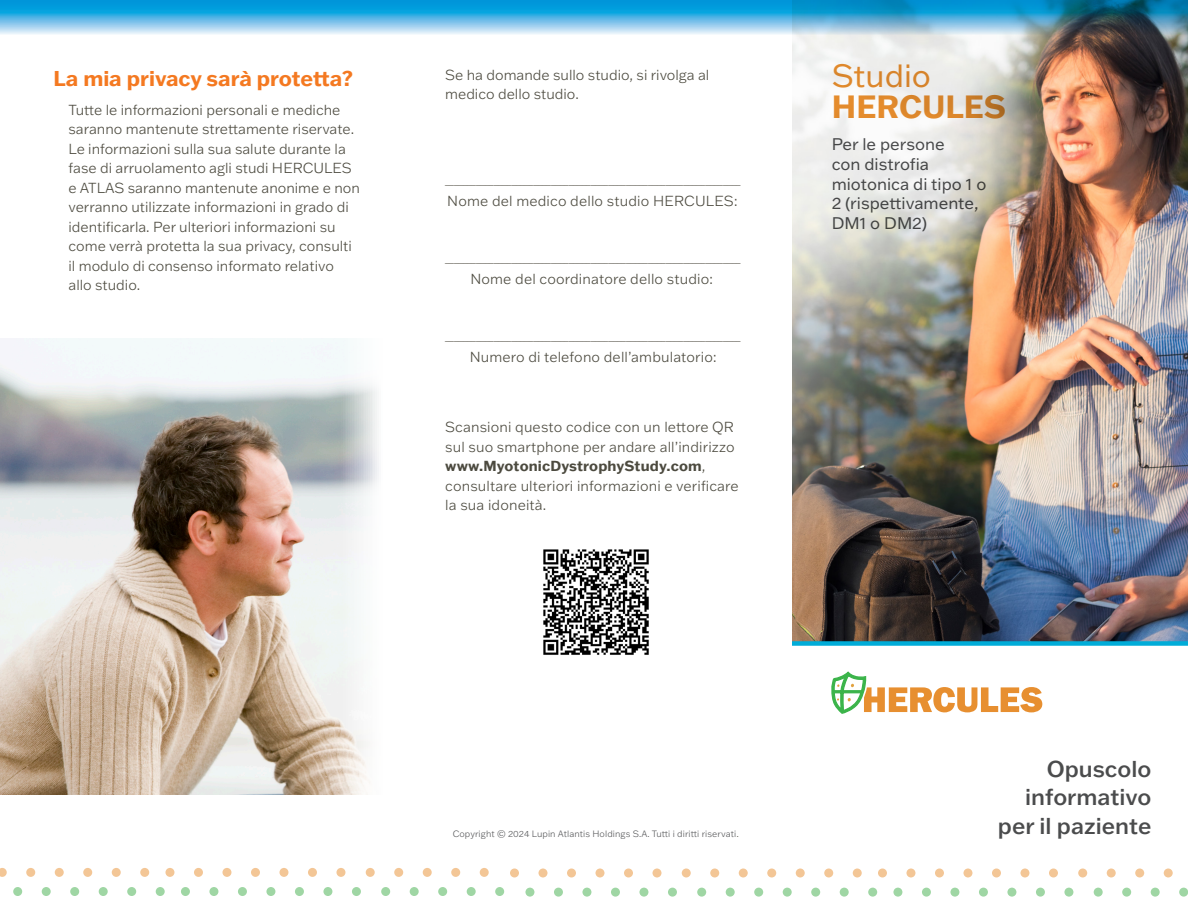
<style>
.page{position:relative;width:1188px;height:918px;background:#fff}
.page>*{position:absolute;margin:0;border:0;box-sizing:border-box;transform-origin:0 0}
.t1{font:700 31.5px "Franklin Gothic ATF";color:#e88e2e}
.t2{font:31.5px "Franklin Gothic ATF";color:#e88e2e}
.t3{font:500 22.5px/28.5px "Franklin Gothic ATF";color:#4b4c4d;text-align:right}
.t4{font:700 21px "Franklin Gothic ATF";color:#f47921}
.t5{font:16.5px/19.8px "Franklin Gothic ATF";color:#4b4c4d}
.t6{font:300 14.25px/19.5px "Franklin Gothic ATF";color:#4c4a3f}
.t7{font:300 10.5px "Franklin Gothic ATF";color:#4c4a3f}
.t8{font:300 9px "Franklin Gothic ATF";letter-spacing:.01em;color:#57585a}
.s1{font-weight:700}
.s2{font-family:"Arial";font-weight:400;color:#4c4a3f}
</style>
<div class="page">
<img style="left:543px;top:549px;width:106px;height:106px">
<img style="left:792px;top:38px;width:396px;height:603px">
<svg style="left:831px;top:671px;width:211px;height:43px"></svg>
<div style="left:792px;top:641px;width:396px;height:5px;background:#00acd8"></div>
<svg style="left:0;top:0;width:1188px;height:38px;background:#5db1d7"></svg>
<svg style="left:1164px;top:868px;width:9px;height:10px"></svg>
<svg style="left:1135px;top:868px;width:9px;height:10px"></svg>
<svg style="left:1107px;top:868px;width:9px;height:10px"></svg>
<svg style="left:1078px;top:868px;width:9px;height:10px"></svg>
<svg style="left:1049px;top:868px;width:9px;height:10px"></svg>
<svg style="left:1020px;top:868px;width:9px;height:10px"></svg>
<svg style="left:992px;top:868px;width:9px;height:10px"></svg>
<svg style="left:963px;top:868px;width:9px;height:10px"></svg>
<svg style="left:935px;top:868px;width:9px;height:10px"></svg>
<svg style="left:906px;top:868px;width:9px;height:10px"></svg>
<svg style="left:878px;top:868px;width:9px;height:10px"></svg>
<svg style="left:853px;top:868px;width:9px;height:10px"></svg>
<svg style="left:824px;top:868px;width:9px;height:10px"></svg>
<svg style="left:796px;top:868px;width:9px;height:10px"></svg>
<svg style="left:767px;top:868px;width:9px;height:10px"></svg>
<svg style="left:739px;top:868px;width:9px;height:10px"></svg>
<svg style="left:710px;top:868px;width:9px;height:10px"></svg>
<svg style="left:682px;top:868px;width:9px;height:10px"></svg>
<svg style="left:652px;top:868px;width:10px;height:10px"></svg>
<svg style="left:624px;top:868px;width:9px;height:10px"></svg>
<svg style="left:596px;top:868px;width:8px;height:10px"></svg>
<svg style="left:567px;top:868px;width:9px;height:10px"></svg>
<svg style="left:538px;top:868px;width:10px;height:10px"></svg>
<svg style="left:510px;top:868px;width:9px;height:10px"></svg>
<svg style="left:1179px;top:888px;width:9px;height:9px"></svg>
<svg style="left:1151px;top:888px;width:9px;height:9px"></svg>
<svg style="left:1122px;top:888px;width:9px;height:9px"></svg>
<svg style="left:1094px;top:888px;width:9px;height:9px"></svg>
<svg style="left:1064px;top:888px;width:9px;height:9px"></svg>
<div style="left:1036px;top:888px;width:9px;height:9px;background:#9fd6a4;border-radius:50%"></div>
<svg style="left:1007px;top:888px;width:9px;height:9px"></svg>
<div style="left:979px;top:888px;width:9px;height:9px;background:#9fd6a4;border-radius:50%"></div>
<svg style="left:950px;top:888px;width:9px;height:9px"></svg>
<div style="left:922px;top:888px;width:9px;height:9px;background:#9fd6a4;border-radius:50%"></div>
<svg style="left:893px;top:888px;width:9px;height:9px"></svg>
<svg style="left:868px;top:888px;width:9px;height:9px"></svg>
<svg style="left:840px;top:888px;width:9px;height:9px"></svg>
<svg style="left:811px;top:888px;width:9px;height:9px"></svg>
<svg style="left:783px;top:888px;width:9px;height:9px"></svg>
<svg style="left:754px;top:888px;width:9px;height:9px"></svg>
<svg style="left:726px;top:888px;width:9px;height:9px"></svg>
<svg style="left:697px;top:888px;width:9px;height:9px"></svg>
<div style="left:668px;top:888px;width:9px;height:9px;background:#9fd6a4;border-radius:50%"></div>
<svg style="left:639px;top:888px;width:9px;height:9px"></svg>
<div style="left:611px;top:888px;width:9px;height:9px;background:#9fd6a4;border-radius:50%"></div>
<svg style="left:582px;top:888px;width:9px;height:9px"></svg>
<div style="left:554px;top:888px;width:9px;height:9px;background:#9fd6a4;border-radius:50%"></div>
<svg style="left:525px;top:888px;width:9px;height:9px"></svg>
<svg style="left:480px;top:868px;width:9px;height:9px"></svg>
<svg style="left:451px;top:868px;width:9px;height:9px"></svg>
<svg style="left:423px;top:868px;width:9px;height:9px"></svg>
<svg style="left:394px;top:868px;width:9px;height:9px"></svg>
<svg style="left:366px;top:868px;width:9px;height:9px"></svg>
<div style="left:336px;top:868px;width:9px;height:9px;background:#f3c696;border-radius:50%"></div>
<svg style="left:308px;top:868px;width:9px;height:9px"></svg>
<div style="left:279px;top:868px;width:9px;height:9px;background:#f3c696;border-radius:50%"></div>
<svg style="left:251px;top:868px;width:9px;height:9px"></svg>
<div style="left:222px;top:868px;width:9px;height:9px;background:#f3c696;border-radius:50%"></div>
<svg style="left:194px;top:868px;width:9px;height:9px"></svg>
<div style="left:165px;top:868px;width:9px;height:9px;background:#f3c696;border-radius:50%"></div>
<svg style="left:140px;top:868px;width:9px;height:9px"></svg>
<svg style="left:112px;top:868px;width:9px;height:9px"></svg>
<svg style="left:83px;top:868px;width:9px;height:9px"></svg>
<svg style="left:55px;top:868px;width:9px;height:9px"></svg>
<svg style="left:26px;top:868px;width:9px;height:9px"></svg>
<svg style="left:0;top:868px;width:7px;height:9px"></svg>
<svg style="left:495px;top:887px;width:9px;height:9px"></svg>
<div style="left:467px;top:887px;width:9px;height:9px;background:#9fd6a4;border-radius:50%"></div>
<svg style="left:438px;top:887px;width:9px;height:9px"></svg>
<div style="left:410px;top:887px;width:9px;height:9px;background:#9fd6a4;border-radius:50%"></div>
<svg style="left:381px;top:887px;width:9px;height:9px"></svg>
<svg style="left:352px;top:887px;width:9px;height:9px"></svg>
<div style="left:323px;top:887px;width:9px;height:9px;background:#9fd6a4;border-radius:50%"></div>
<svg style="left:295px;top:887px;width:9px;height:9px"></svg>
<div style="left:266px;top:887px;width:9px;height:9px;background:#9fd6a4;border-radius:50%"></div>
<svg style="left:238px;top:887px;width:9px;height:9px"></svg>
<div style="left:209px;top:887px;width:9px;height:9px;background:#9fd6a4;border-radius:50%"></div>
<svg style="left:181px;top:887px;width:9px;height:9px"></svg>
<div style="left:156px;top:887px;width:9px;height:9px;background:#9fd6a4;border-radius:50%"></div>
<svg style="left:127px;top:887px;width:9px;height:9px"></svg>
<div style="left:99px;top:887px;width:9px;height:9px;background:#9fd6a4;border-radius:50%"></div>
<svg style="left:70px;top:887px;width:9px;height:9px"></svg>
<div style="left:42px;top:887px;width:9px;height:9px;background:#9fd6a4;border-radius:50%"></div>
<svg style="left:13px;top:887px;width:9px;height:9px"></svg>
<img style="left:0;top:339px;width:379px;height:455px">
<p class="t4" style="left:53px;top:64px;width:301px">La mia privacy sarà protetta?</p>
<p class="t6" style="left:68px;top:99px;width:293px">Tutte le informazioni personali e mediche saranno mantenute strettamente riservate.<br>Le informazioni sulla sua salute durante la fase di arruolamento agli studi HERCULES e ATLAS saranno mantenute anonime e non verranno utilizzate informazioni in grado di identificarla. Per ulteriori informazioni su come verrà protetta la sua privacy, consulti il modulo di consenso informato relativo allo studio.</p>
<p class="t6" style="left:445px;top:65px;width:266px">Se ha domande sullo studio, si rivolga al medico dello studio.</p>
<p class="t7" style="left:445px;top:174px;width:297px">___________________________________________________________________</p>
<p class="t6" style="left:447px;top:191px;width:292px">Nome del medico dello studio HERCULES:</p>
<p class="t7" style="left:445px;top:252px;width:297px">___________________________________________________________________</p>
<p class="t6" style="left:470px;top:269px;width:244px">Nome del coordinatore dello studio:</p>
<p class="t7" style="left:445px;top:330px;width:297px">___________________________________________________________________</p>
<p class="t6" style="left:470px;top:347px;width:248px">Numero di telefono dell’ambulatorio:</p>
<p class="t6" style="left:445px;top:417px;width:295px">Scansioni questo codice con un lettore QR sul suo smartphone per andare all’indirizzo <span class="s1">www.MyotonicDystrophyStudy.com</span>, consultare ulteriori informazioni e verificare la sua idoneità.</p>
<h1 class="t2" style="left:832px;top:54px;width:101px">Studio</h1>
<h1 class="t1" style="left:832px;top:86px;width:176px">HERCULES</h1>
<p class="t5" style="left:832px;top:134px;width:156px">Per le persone<br>con distrofia miotonica di tipo 1 o<br>2 (rispettivamente,<br>DM1 o DM2)</p>
<p class="t8" style="left:453px;top:828px;width:288px">Copyright © 2024 Lupin Atlantis Holdings S.A. Tutti i diritti riservati<span class="s2">.</span></p>
<p class="t3" style="left:998px;top:754px;width:155px">Opuscolo informativo per il paziente</p>
</div>
